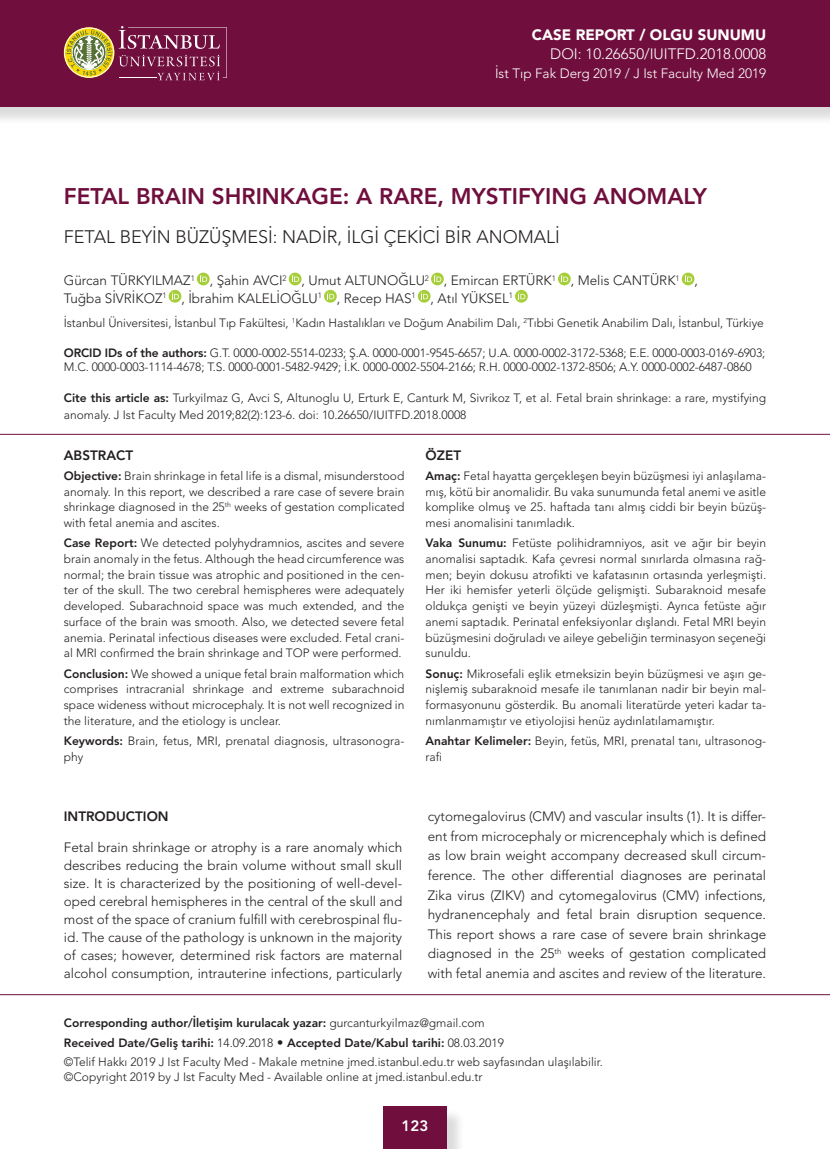
<style>
.page{position:relative;width:830px;height:1149px;background:#fff}
.page>*{position:absolute;margin:0;border:0;box-sizing:border-box;transform-origin:0 0}
.t1{font:800 22.5px "Avenir LT Std";color:#700f3d}
.t2{font:300 18px "Avenir LT Std";color:#231f20}
.t3{font:300 15px "Avenir LT Std";color:#fff}
.t4{font:900 15px "Avenir LT Std";color:#fff}
.t5{font:800 15px "Avenir LT Std";color:#fff}
.t6{font:300 13.5px/19.6px "Avenir LT Std";color:#231f20;text-align:justify}
.t7{font:300 13.5px "Avenir LT Std";color:#fff}
.t8{font:800 13.5px "Avenir LT Std";color:#231f20}
.t9{font:300 12px/15.8px "Avenir LT Std";color:#231f20;text-align:justify}
.s1{font-weight:800}
.s2{font-family:"Futura Std"}
</style>
<div class="page">
<div style="left:385px;top:1108px;width:80px;height:40px;background:#231f20;opacity:.16"></div>
<div style="left:383px;top:1106px;width:63px;height:42px;background:#700f3d"></div>
<div style="left:0;top:0;width:829px;height:125px;background:#231f20;opacity:.16"></div>
<div style="left:0;top:0;width:829px;height:106px;background:#700f3d"></div>
<hr style="left:0;top:434px;width:415px;height:1px;background:#700f3d">
<hr style="left:415px;top:434px;width:414px;height:1px;background:#700f3d">
<hr style="left:0;top:993px;width:415px;height:1px;background:#700f3d">
<hr style="left:415px;top:993px;width:414px;height:1px;background:#700f3d">
<svg style="left:64px;top:26px;width:163px;height:54px"></svg>
<svg style="left:197px;top:272px;width:12px;height:13px"></svg>
<svg style="left:200px;top:275px;width:7px;height:7px"></svg>
<svg style="left:288px;top:272px;width:13px;height:13px"></svg>
<svg style="left:292px;top:275px;width:7px;height:7px"></svg>
<svg style="left:431px;top:272px;width:12px;height:13px"></svg>
<svg style="left:434px;top:275px;width:7px;height:7px"></svg>
<svg style="left:557px;top:272px;width:13px;height:13px"></svg>
<svg style="left:561px;top:275px;width:7px;height:7px"></svg>
<svg style="left:681px;top:272px;width:13px;height:13px"></svg>
<svg style="left:684px;top:275px;width:7px;height:7px"></svg>
<svg style="left:168px;top:290px;width:13px;height:12px"></svg>
<svg style="left:172px;top:292px;width:7px;height:7px"></svg>
<svg style="left:324px;top:290px;width:12px;height:12px"></svg>
<svg style="left:327px;top:292px;width:7px;height:7px"></svg>
<svg style="left:417px;top:290px;width:13px;height:12px"></svg>
<svg style="left:421px;top:292px;width:7px;height:7px"></svg>
<svg style="left:515px;top:290px;width:12px;height:12px"></svg>
<svg style="left:518px;top:292px;width:7px;height:7px"></svg>
<p class="t4" style="left:531px;top:25px;width:236px">CASE REPORT / OLGU SUNUMU</p>
<p class="t3" style="left:550px;top:45px;width:217px">DOI: 10.26650/IUITFD.2018.0008</p>
<p class="t7" style="left:495px;top:65px;width:272px">İst Tıp Fak Derg 2019 / J Ist Faculty Med 2019</p>
<h1 class="t1" style="left:64px;top:182px;width:644px">FETAL BRAIN SHRINKAGE: A RARE, MYSTIFYING ANOMALY</h1>
<h2 class="t2" style="left:64px;top:226px;width:497px">FETAL BEYİN BÜZÜŞMESİ: NADİR, İLGİ ÇEKİCİ BİR ANOMALİ</h2>
<p class="t6" style="left:64px;top:272px;width:635px;line-height:17.2px">Gürcan TÜRKYILMAZ<sup>1</sup> , Şahin AVCI<sup>2</sup> , Umut ALTUNOĞLU<sup>2</sup> , Emircan ERTÜRK<sup>1</sup> , Melis CANTÜRK<sup>1</sup> ,<br>Tuğba SİVRİKOZ<sup>1</sup> , İbrahim KALELİOĞLU<sup>1</sup> , Recep HAS<sup>1</sup> , Atıl YÜKSEL<sup>1</sup></p>
<p class="t9" style="left:64px;top:314px;width:701px">İstanbul Üniversitesi, İstanbul Tıp Fakültesi, <sup>1</sup>Kadın Hastalıkları ve Doğum Anabilim Dalı, <sup>2</sup>Tıbbi Genetik Anabilim Dalı, İstanbul, Türkiye</p>
<p class="t9" style="left:64px;top:345px;width:702px;line-height:14.4px"><span class="s1">ORCID IDs of the authors:</span> G.T. 0000-0002-5514-0233; Ş.A. 0000-0001-9545-6657; U.A. 0000-0002-3172-5368; E.E. 0000-0003-0169-6903;<br>M.C. 0000-0003-1114-4678; T.S. 0000-0001-5482-9429; İ.K. 0000-0002-5504-2166; R.H. 0000-0002-1372-8506; A.Y. 0000-0002-6487-0860</p>
<p class="t9" style="left:64px;top:389px;width:703px;line-height:17.2px"><span class="s1">Cite this article as:</span> Turkyilmaz G, Avci S, Altunoglu U, Erturk E, Canturk M, Sivrikoz T, et al. Fetal brain shrinkage: a rare, mystifying anomaly. J Ist Faculty Med 2019;82(2):123-6. doi: 10.26650/IUITFD.2018.0008</p>
<p class="t8" style="left:64px;top:447px;width:71px">ABSTRACT</p>
<p class="t9" style="left:64px;top:467px;width:342px"><span class="s1">Objective:</span> Brain shrinkage in fetal life is a dismal, misunderstood anomaly. In this report, we described a rare case of severe brain shrinkage diagnosed in the 25<sup>th</sup> weeks of gestation complicated with fetal anemia and ascites.</p>
<p class="t9" style="left:64px;top:535px;width:342px"><span class="s1">Case Report:</span> We detected polyhydramnios, ascites and severe brain anomaly in the fetus. Although the head circumference was normal; the brain tissue was atrophic and positioned in the cen&shy;ter of the skull. The two cerebral hemispheres were adequately developed. Subarachnoid space was much extended, and the surface of the brain was smooth. Also, we detected severe fetal anemia. Perinatal infectious diseases were excluded. Fetal crani&shy;al MRI confirmed the brain shrinkage and TOP were performed.</p>
<p class="t9" style="left:64px;top:665px;width:342px"><span class="s1">Conclusion:</span> We showed a unique fetal brain malformation which comprises intracranial shrinkage and extreme subarachnoid space wideness without microcephaly. It is not well recognized in the literature, and the etiology is unclear.</p>
<p class="t9" style="left:64px;top:732px;width:342px"><span class="s1">Keywords:</span> Brain, fetus, MRI, prenatal diagnosis, ultrasonogra&shy;phy</p>
<p class="t8" style="left:425px;top:447px;width:37px">ÖZET</p>
<p class="t9" style="left:425px;top:467px;width:342px"><span class="s1">Amaç:</span> Fetal hayatta gerçekleşen beyin büzüşmesi iyi anlaşılama&shy;mış, kötü bir anomalidir. Bu vaka sunumunda fetal anemi ve asitle komplike olmuş ve 25. haftada tanı almış ciddi bir beyin büzüş&shy;mesi anomalisini tanımladık.</p>
<p class="t9" style="left:425px;top:535px;width:342px"><span class="s1">Vaka Sunumu:</span> Fetüste polihidramniyos, asit ve ağır bir beyin anomalisi saptadık. Kafa çevresi normal sınırlarda olmasına rağ&shy;men; beyin dokusu atrofikti ve kafatasının ortasında yerleşmişti.<br>Her iki hemisfer yeterli ölçüde gelişmişti. Subaraknoid mesafe oldukça genişti ve beyin yüzeyi düzleşmişti. Ayrıca fetüste ağır anemi saptadık. Perinatal enfeksiyonlar dışlandı. Fetal MRI beyin büzüşmesini doğruladı ve aileye gebeliğin terminasyon seçeneği sunuldu.</p>
<p class="t9" style="left:425px;top:665px;width:342px"><span class="s1">Sonuç:</span> Mikrosefali eşlik etmeksizin beyin büzüşmesi ve aşırı ge&shy;nişlemiş subaraknoid mesafe ile tanımlanan nadir bir beyin mal&shy;formasyonunu gösterdik. Bu anomali literatürde yeteri kadar ta&shy;nımlanmamıştır ve etiyolojisi henüz aydınlatılamamıştır.</p>
<p class="t9" style="left:425px;top:732px;width:342px"><span class="s1">Anahtar Kelimeler:</span> Beyin, fetüs, MRI, prenatal tanı, ultrasonog&shy;rafi</p>
<p class="t8" style="left:64px;top:808px;width:106px">INTRODUCTION</p>
<p class="t6" style="left:64px;top:837px;width:340px;line-height:18px">Fetal brain shrinkage or atrophy is a rare anomaly which describes reducing the brain volume without small skull size. It is characterized by the positioning of well-devel&shy;oped cerebral hemispheres in the central of the skull and most of the space of cranium fulfill with cerebrospinal flu&shy;id. The cause of the pathology is unknown in the majority of cases; however, determined risk factors are maternal alcohol consumption, intrauterine infections, particularly</p>
<p class="t6" style="left:427px;top:806px;width:340px">cytomegalovirus (CMV) and vascular insults (1). It is differ&shy;ent from microcephaly or micrencephaly which is defined as low brain weight accompany decreased skull circum&shy;ference. The other differential diagnoses are perinatal Zika virus (ZIKV) and cytomegalovirus (CMV) infections, hydranencephaly and fetal brain disruption sequence.<br>This report shows a rare case of severe brain shrinkage diagnosed in the 25<sup>th</sup> weeks of gestation complicated with fetal anemia and ascites and review of the literature.</p>
<p class="t9" style="left:64px;top:1013px;width:540px;line-height:19.2px;text-align:left"><span class="s1">Corresponding author/İletişim kurulacak yazar:</span> gurcanturkyilmaz@gmail.com<br><span class="s1">Received Date/Geliş tarihi:</span> 14.09.2018 <span class="s2">•</span> <span class="s1">Accepted Date/Kabul tarihi:</span> 08.03.2019<br>©Telif Hakkı 2019 J Ist Faculty Med - Makale metnine jmed.istanbul.edu.tr web sayfasından ulaşılabilir.</p>
<p class="t9" style="left:64px;top:1068px;width:420px">©Copyright 2019 by J Ist Faculty Med - Available online at jmed.istanbul.edu.tr</p>
<p class="t5" style="left:401px;top:1115px;width:28px">123</p>
</div>
